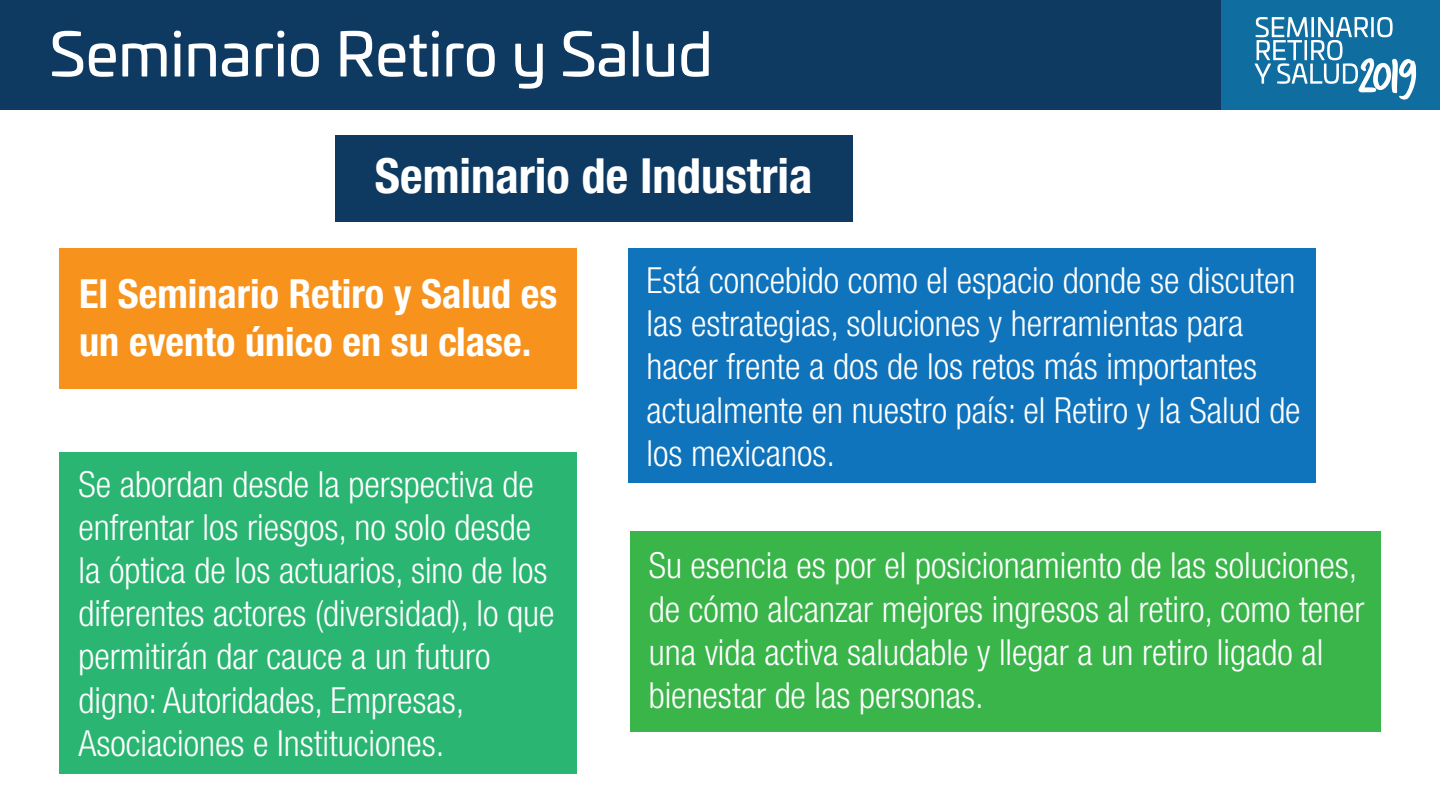
<style>
.page{position:relative;width:1440px;height:810px;background:#fff}
.page>*{position:absolute;margin:0;border:0;box-sizing:border-box;transform-origin:0 0}
.t1{font:60px "Univia Pro";color:#fff}
.t2{font:700 condensed 48.6px "Helvetica Neue LT Std";color:#fff}
.t3{font:700 condensed 40.2px/48.3px "Helvetica Neue LT Std";color:#fff}
.t4{font:300 condensed 36px/43.2px "Helvetica Neue LT Std";color:#fff}
</style>
<div class="page">
<div style="left:0;top:0;width:1221px;height:109px;background:#0e3a61"></div>
<div style="left:1221px;top:0;width:219px;height:109px;background:#106da0"></div>
<svg style="left:1254px;top:17px;width:162px;height:83px"></svg>
<div style="left:59px;top:248px;width:518px;height:141px;background:#f7931d"></div>
<div style="left:628px;top:248px;width:687px;height:235px;background:#1074bc"></div>
<div style="left:59px;top:452px;width:518px;height:322px;background:#2bb572"></div>
<div style="left:631px;top:532px;width:750px;height:200px;background:#3ab54a"></div>
<div style="left:335px;top:136px;width:518px;height:86px;background:#0e3a61"></div>
<h1 class="t1" style="left:49px;top:9px;width:665px">Seminario Retiro y Salud</h1>
<h2 class="t2" style="left:375px;top:147px;width:439px">Seminario de Industria</h2>
<p class="t3" style="left:79px;top:269px;width:480px">El Seminario Retiro y Salud es un evento único en su clase.</p>
<p class="t4" style="left:79px;top:462px;width:477px">Se abordan desde la perspectiva de enfrentar los riesgos, no solo desde la óptica de los actuarios, sino de los diferentes actores (diversidad), lo que permitirán dar cauce a un futuro digno: Autoridades, Empresas, Asociaciones e Instituciones.</p>
<p class="t4" style="left:646px;top:258px;width:656px">Está concebido como el espacio donde se discuten las estrategias, soluciones y herramientas para hacer frente a dos de los retos más importantes actualmente en nuestro país: el Retiro y la Salud de los mexicanos.</p>
<p class="t4" style="left:649px;top:544px;width:717px">Su esencia es por el posicionamiento de las soluciones, de cómo alcanzar mejores ingresos al retiro, como tener una vida activa saludable y llegar a un retiro ligado al bienestar de las personas.</p>
</div>
